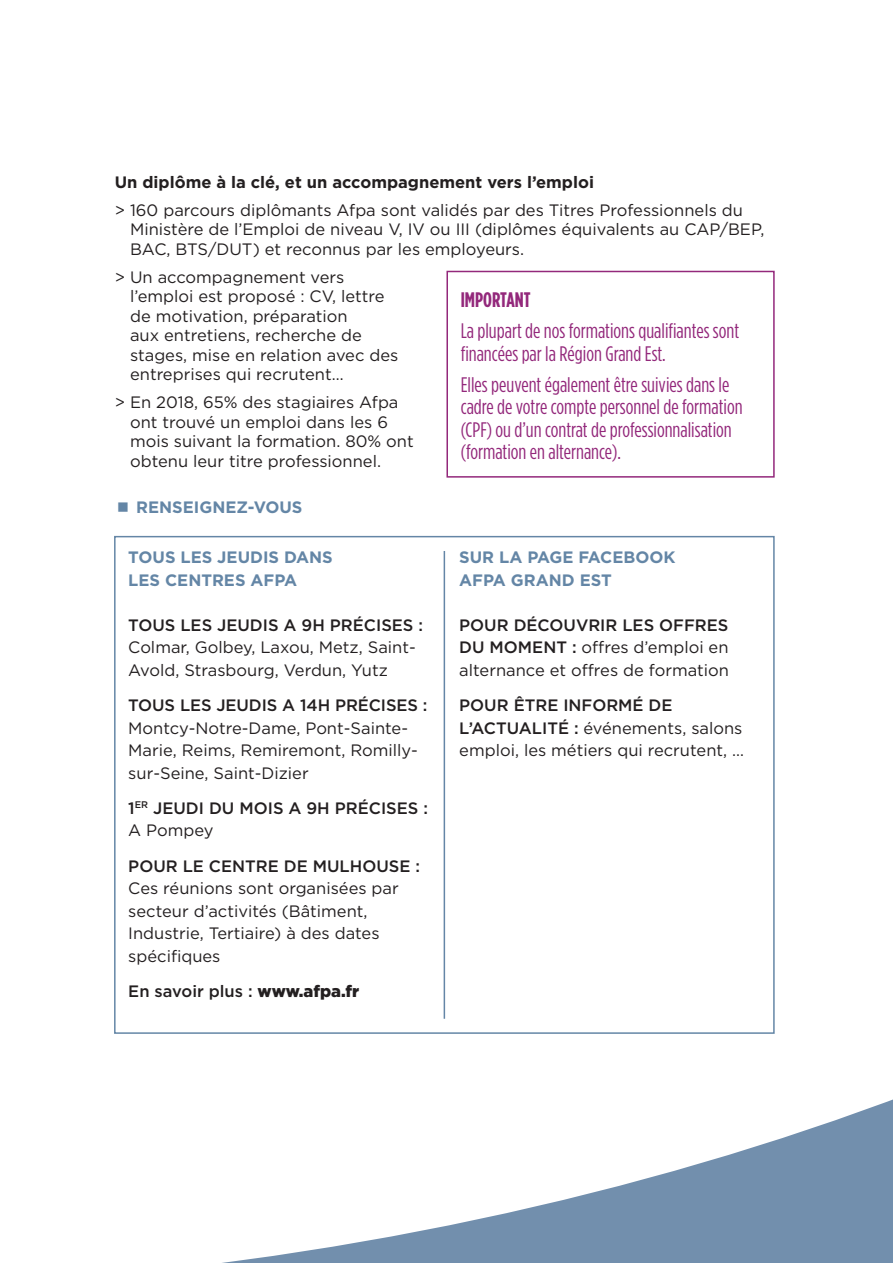
<style>
.page{position:relative;width:893px;height:1263px;background:#fff}
.page>*{position:absolute;margin:0;border:0;box-sizing:border-box;transform-origin:0 0}
.t1{font:condensed 21px/22.5px "Gotham HTF";color:#93287b}
.t2{font:700 condensed 21px "Gotham HTF";color:#93287b}
.t3{font:16.5px/19.5px "Gotham";color:#231f20}
.t4{font:500 16.5px/22.5px "Gotham";color:#231f20}
.t5{font:700 16.5px/22.5px "Gotham";color:#6486a6}
.t6{font:700 16.5px "Gotham";color:#231f20}
.s1{font-weight:400}
.s2{font-weight:900}
.s3{font-weight:500}
</style>
<div class="page">
<svg style="left:222px;top:1099px;width:671px;height:164px"></svg>
<div style="left:446px;top:271px;width:329px;height:207px;border:2px solid #93287b"></div>
<div style="left:114px;top:536px;width:661px;height:498px;border:2px solid #6486a6"></div>
<hr style="left:444px;top:551px;width:1px;height:468px;background:#6486a6">
<p class="t6" style="left:115px;top:171px;width:481px">Un diplôme à la clé, et un accompagnement vers l’emploi</p>
<p class="t3" style="left:130px;top:200px;width:636px;text-indent:-15px">&gt; 160 parcours diplômants Afpa sont validés par des Titres Professionnels du<br>Ministère de l’Emploi de niveau V, IV ou III (diplômes équivalents au CAP/BEP,<br>BAC, BTS/DUT) et reconnus par les employeurs.</p>
<p class="t3" style="left:130px;top:267px;width:270px;text-indent:-15px">&gt; Un accompagnement vers l’emploi est proposé : CV, lettre de motivation, préparation<br>aux entretiens, recherche de stages, mise en relation avec des entreprises qui recrutent…</p>
<p class="t3" style="left:130px;top:392px;width:285px;text-indent:-15px">&gt; En 2018, 65% des stagiaires Afpa ont trouvé un emploi dans les 6 mois suivant la formation. 80% ont obtenu leur titre professionnel.</p>
<p class="t5" style="left:136px;top:496px;width:168px">RENSEIGNEZ-VOUS</p>
<p class="t2" style="left:461px;top:288px;width:71px">IMPORTANT</p>
<p class="t1" style="left:461px;top:319px;width:280px">La plupart de nos formations qualifiantes sont financées par la Région Grand Est.</p>
<p class="t1" style="left:461px;top:373px;width:283px">Elles peuvent également être suivies dans le cadre de votre compte personnel de formation (CPF) ou d’un contrat de professionnalisation (formation en alternance).</p>
<p class="t5" style="left:128px;top:546px;width:206px">TOUS LES JEUDIS DANS<br>LES CENTRES AFPA</p>
<p class="t4" style="left:128px;top:613px;width:296px">TOUS LES JEUDIS A 9H PRÉCISES :</p>
<p class="t3" style="left:128px;top:636px;width:289px;line-height:22.5px">Colmar, Golbey, Laxou, Metz, Saint-<br>Avold, Strasbourg, Verdun, Yutz</p>
<p class="t4" style="left:128px;top:694px;width:301px">TOUS LES JEUDIS A 14H PRÉCISES :</p>
<p class="t3" style="left:128px;top:716px;width:291px;line-height:22.5px">Montcy-Notre-Dame, Pont-Sainte-<br>Marie, Reims, Remiremont, Romilly&shy;sur-Seine, Saint-Dizier</p>
<p class="t4" style="left:128px;top:797px;width:301px">1<sup>ER</sup> JEUDI DU MOIS A 9H PRÉCISES :<br><span class="s1">A Pompey</span></p>
<p class="t4" style="left:128px;top:854px;width:293px">POUR LE CENTRE DE MULHOUSE :</p>
<p class="t3" style="left:128px;top:877px;width:272px;line-height:22.5px">Ces réunions sont organisées par secteur d’activités (Bâtiment,<br>Industrie, Tertiaire) à des dates spécifiques</p>
<p class="t4" style="left:128px;top:980px;width:233px">En savoir plus : <span class="s2">www.afpa.fr</span></p>
<p class="t5" style="left:459px;top:546px;width:218px">SUR LA PAGE FACEBOOK<br>AFPA GRAND EST</p>
<p class="t3" style="left:459px;top:613px;width:271px;line-height:22.5px;text-align:justify"><span class="s3">POUR DÉCOUVRIR LES OFFRES DU MOMENT :</span> offres d’emploi en alternance et offres de formation</p>
<p class="t3" style="left:459px;top:694px;width:286px;line-height:22.5px"><span class="s3">POUR ÊTRE INFORMÉ DE<br>L’ACTUALITÉ :</span> événements, salons emploi, les métiers qui recrutent, …</p>
</div>
